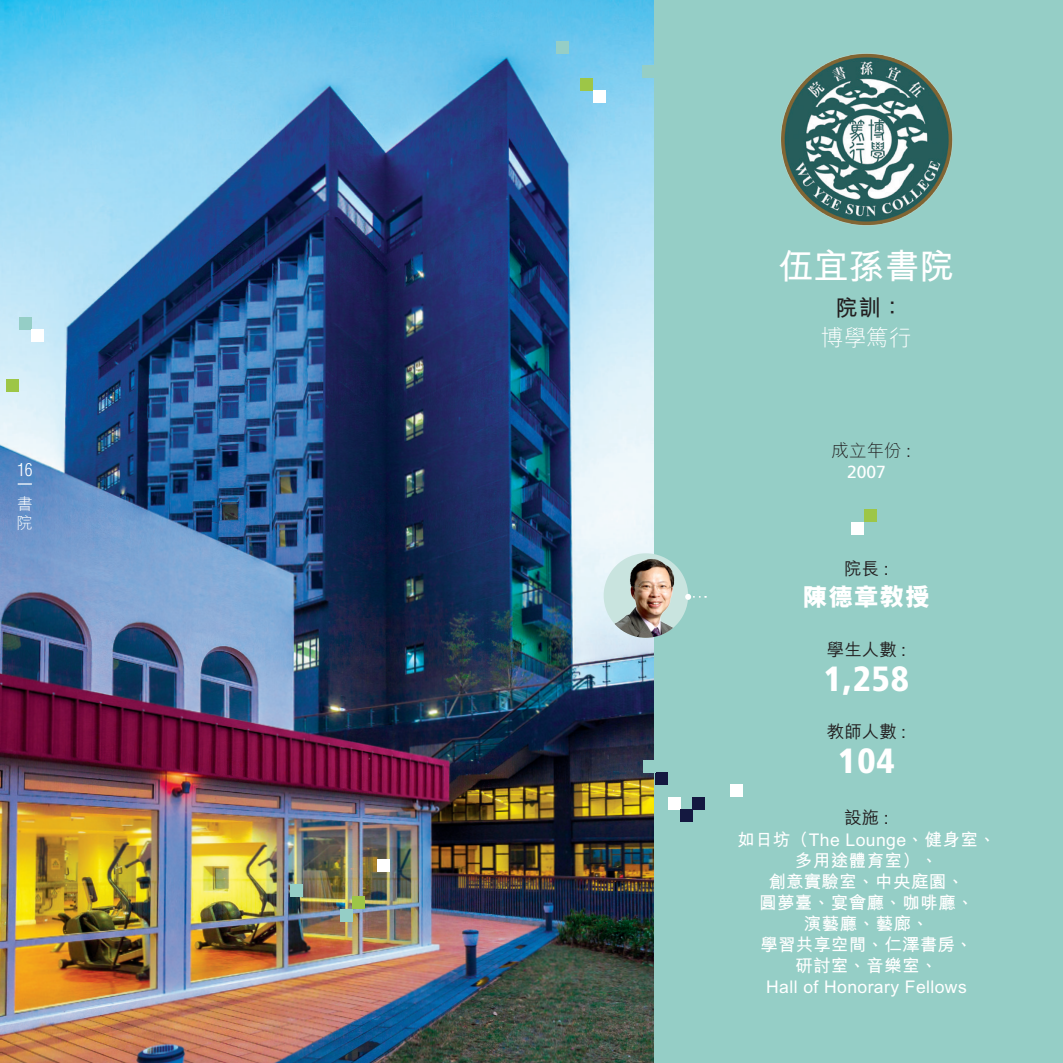
<style>
.page{position:relative;width:1063px;height:1063px;background:#fff}
.page>*{position:absolute;margin:0;border:0;box-sizing:border-box;transform-origin:0 0}
.t1{font:900 condensed 35px "Frutiger";letter-spacing:.025em;color:#fff}
.subhead1{font:700 35px "M Hei HK";letter-spacing:.01em;color:#fff}
.t2{font:800 25px "M Hei HK";letter-spacing:.025em;color:#fff}
.body_tight{font:300 22.5px "M Hei HK";color:#fff}
.body_tight-2{font:700 22.5px "M Hei HK";color:#231f20}
.t3{font:700 17.5px/21px "M Hei HK";letter-spacing:.025em;color:#fff;text-align:center}
.t4{font:500 17.5px "M Hei HK";color:#231f20}
.t5{font:300 17.5px "M Hei HK";color:#231f20}
.t6{font:17.5px "Frutiger";color:#fff}
.t7{font:300 condensed 17.5px "Helvetica";color:#fff}
.t8{font:300 16.25px/19.5px "M Hei HK";color:#fff}
</style>
<div class="page">
<img style="left:0;top:0;width:655px;height:1063px">
<div style="left:655px;top:0;width:408px;height:1063px;background:#95cec6"></div>
<img style="left:780px;top:53px;width:173px;height:173px">
<img style="left:604px;top:553px;width:84px;height:85px;border-radius:42px">
<svg style="left:685px;top:594px;width:21px;height:6px"></svg>
<div style="left:656px;top:772px;width:12px;height:13px;background:#141840"></div>
<div style="left:643px;top:760px;width:13px;height:12px;background:#95cec6"></div>
<div style="left:668px;top:797px;width:12px;height:12px;background:#fff"></div>
<div style="left:693px;top:797px;width:12px;height:12px;background:#141840"></div>
<div style="left:730px;top:785px;width:12px;height:12px;background:#fff"></div>
<div style="left:680px;top:809px;width:13px;height:13px;background:#141840"></div>
<div style="left:852px;top:523px;width:12px;height:12px;background:#fff"></div>
<div style="left:864px;top:510px;width:12px;height:12px;background:#9dc647"></div>
<div style="left:377px;top:859px;width:13px;height:13px;background:#fff"></div>
<div style="left:353px;top:896px;width:12px;height:13px;background:#9dc647"></div>
<div style="left:291px;top:884px;width:12px;height:12px;background:#95cec6"></div>
<div style="left:340px;top:909px;width:13px;height:12px;background:#95cec6"></div>
<div style="left:19px;top:317px;width:12px;height:13px;background:#95cec6"></div>
<div style="left:7px;top:379px;width:12px;height:13px;background:#9dc647"></div>
<div style="left:31px;top:330px;width:13px;height:12px;background:#fff"></div>
<div style="left:556px;top:41px;width:12px;height:12px;background:#95cec6"></div>
<div style="left:581px;top:78px;width:12px;height:12px;background:#9dc647"></div>
<div style="left:643px;top:66px;width:12px;height:12px;background:#95cec6"></div>
<div style="left:593px;top:90px;width:12px;height:13px;background:#fff"></div>
<svg style="left:18px;top:483px;width:14px;height:2px"></svg>
<p class="subhead1" style="left:778px;top:240px;width:178px">伍宜孫書院</p>
<p class="body_tight-2" style="left:836px;top:291px;width:69px">院訓：</p>
<p class="body_tight" style="left:821px;top:322px;width:92px">博學篤行</p>
<p class="t5" style="left:832px;top:438px;width:81px">成立年份 :</p>
<p class="t7" style="left:17px;top:459px;width:17px">16</p>
<p class="t6" style="left:847px;top:462px;width:40px">2007</p>
<p class="t8" style="left:17px;top:493px;width:18px">書院</p>
<p class="t4" style="left:844px;top:556px;width:46px">院長 :</p>
<p class="t2" style="left:803px;top:580px;width:129px">陳德章教授</p>
<p class="t4" style="left:827px;top:637px;width:81px">學生人數 :</p>
<p class="t1" style="left:824px;top:657px;width:87px">1,258</p>
<p class="t4" style="left:827px;top:719px;width:81px">教師人數 :</p>
<p class="t1" style="left:838px;top:740px;width:58px">104</p>
<p class="t4" style="left:844px;top:805px;width:46px">設施 :</p>
<p class="t3" style="left:737px;top:828px;width:260px">如日坊（The Lounge、健身室、多用途體育室）、<br>創意實驗室、中央庭園、<br>圓夢臺、宴會廳、咖啡廳、<br>演藝廳、藝廊、<br>學習共享空間、仁澤書房、<br>研討室、音樂室、<br>Hall of Honorary Fellows</p>
</div>
